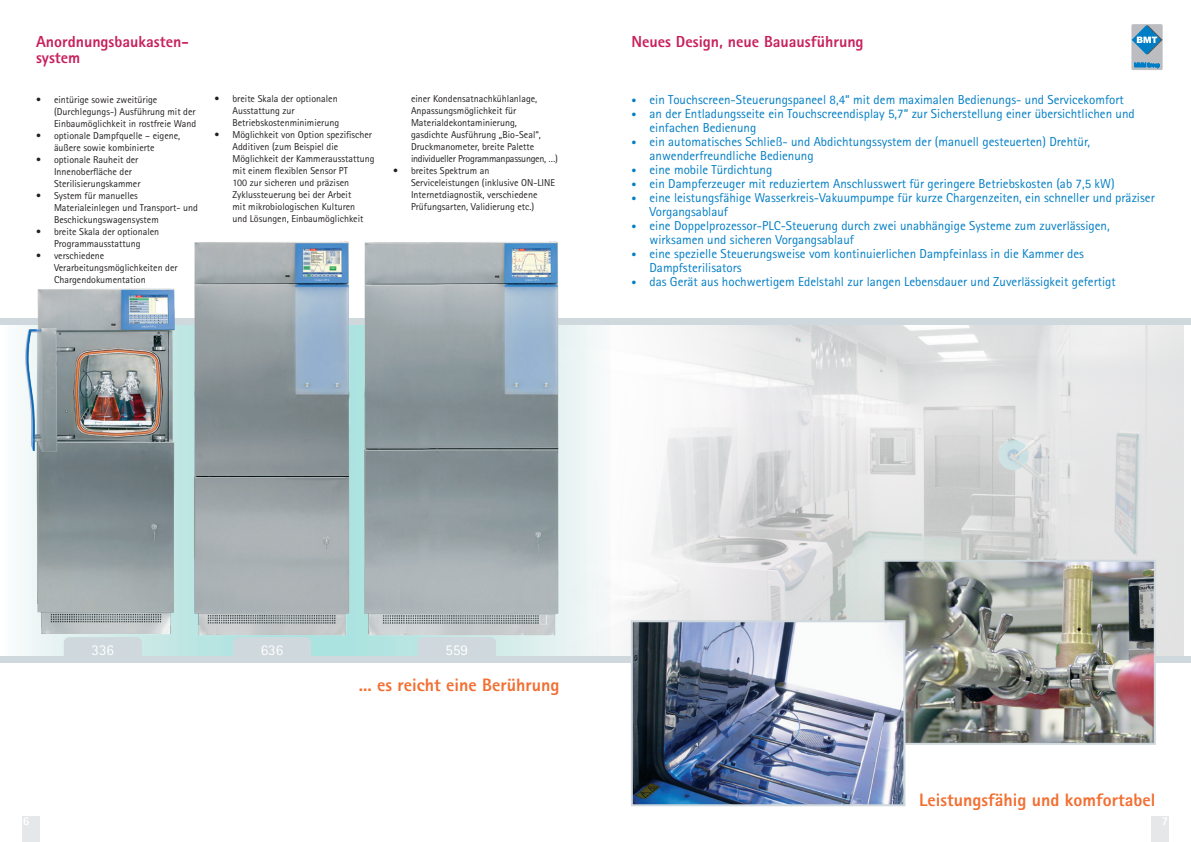
<style>
.page{position:relative;width:1191px;height:842px;background:#fff}
.page>*{position:absolute;margin:0;border:0;box-sizing:border-box;transform-origin:0 0}
.t1{font:800 18px "Rotis Sans Serif Std";color:#f36e31}
.t2{font:800 16px/16px "Rotis Sans Serif Std";color:#c7205c}
.t3{font:15px "Rotis Sans Serif Std";color:#fff}
.t4{font:13px/14px "Rotis Sans Serif Std";color:#007ec5}
.t5{font:800 12px "Rotis Sans Serif Std";color:#fff}
.t6{font:10px/12px "Rotis Sans Serif Std";color:#231f20}
.s1{font-size:10px}
</style>
<div class="page">
<div style="left:23px;top:816px;width:17px;height:26px;background:#e6e7e9"></div>
<div style="left:1151px;top:816px;width:17px;height:26px;background:#e6e7e9"></div>
<div style="left:1131px;top:24px;width:31px;height:46px;background:#bcbdc0;border-radius:2px"></div>
<svg style="left:1134px;top:63px;width:25px;height:5px"></svg>
<svg style="left:1132px;top:26px;width:30px;height:28px"></svg>
<svg style="left:22px;top:637px;width:513px;height:19px"></svg>
<img style="left:535px;top:325px;width:648px;height:331px">
<div style="left:0;top:656px;width:1190px;height:7px;background:#cfd8dd"></div>
<div style="left:0;top:318px;width:1190px;height:7px;background:#cfd8dd"></div>
<img style="left:22px;top:241px;width:541px;height:396px">
<div style="left:64px;top:637px;width:78px;height:26px;background:#cfd8dd;border-radius:6px"></div>
<div style="left:233px;top:637px;width:78px;height:26px;background:#cfd8dd;border-radius:6px"></div>
<div style="left:418px;top:637px;width:78px;height:26px;background:#cfd8dd;border-radius:6px"></div>
<img style="left:885px;top:563px;width:267px;height:179px">
<div style="left:882px;top:560px;width:273px;height:185px;border:2px solid #cfd8dd"></div>
<img style="left:634px;top:623px;width:268px;height:180px">
<div style="left:631px;top:620px;width:274px;height:186px;border:2px solid #cfd8dd"></div>
<h2 class="t2" style="left:36px;top:33px;width:154px">Anordnungsbaukasten&shy;system</h2>
<p class="t6" style="left:54px;top:94px;width:144px;text-indent:-18px">• eintürige sowie zweitürige (Durchlegungs-) Ausführung mit der<br>Einbaumöglichkeit in rostfreie Wand</p>
<p class="t6" style="left:54px;top:130px;width:128px;text-indent:-18px">• optionale Dampfquelle – eigene, äußere sowie kombinierte</p>
<p class="t6" style="left:54px;top:154px;width:88px;text-indent:-18px">• optionale Rauheit der<br>Innenoberfläche der<br>Sterilisierungskammer</p>
<p class="t6" style="left:54px;top:190px;width:145px;text-indent:-18px">• System für manuelles<br>Materialeinlegen und Transport- und<br>Beschickungswagensystem</p>
<p class="t6" style="left:36px;top:226px;width:125px;text-align:center">• breite Skala der optionalen<br>Programmausstattung</p>
<p class="t6" style="left:54px;top:250px;width:125px;text-indent:-18px">• verschiedene<br>Verarbeitungsmöglichkeiten der<br>Chargendokumentation</p>
<p class="t6" style="left:232px;top:92px;width:108px;text-indent:-18px">• breite Skala der optionalen<br>Ausstattung zur<br>Betriebskostenminimierung</p>
<p class="t6" style="left:232px;top:128px;width:144px;text-indent:-18px">• Möglichkeit von Option spezifischer<br>Additiven (zum Beispiel die<br>Möglichkeit der Kammerausstattung mit einem flexiblen Sensor PT<br>100 zur sicheren und präzisen<br>Zyklussteuerung bei der Arbeit<br>mit mikrobiologischen Kulturen<br>und Lösungen, Einbaumöglichkeit</p>
<p class="t6" style="left:411px;top:92px;width:148px">einer Kondensatnachkühlanlage, Anpassungsmöglichkeit für Materialdekontaminierung,<br>gasdichte Ausführung „Bio-Seal“, Druckmanometer, breite Palette individueller Programmanpassungen, …)</p>
<p class="t6" style="left:411px;top:164px;width:146px;text-indent:-18px">• breites Spektrum an Serviceleistungen (inklusive ON-LINE Internetdiagnostik, verschiedene Prüfungsarten, Validierung etc.)</p>
<h2 class="t2" style="left:631px;top:33px;width:234px">Neues Design, neue Bauausführung</h2>
<h3 class="t4" style="left:631px;top:92px;width:494px"><span class="s1">•</span> ein Touchscreen-Steuerungspaneel 8,4“ mit dem maximalen Bedienungs- und Servicekomfort</h3>
<h3 class="t4" style="left:649px;top:106px;width:487px;text-indent:-18px"><span class="s1">•</span> an der Entladungsseite ein Touchscreendisplay 5,7“ zur Sicherstellung einer übersichtlichen und einfachen Bedienung</h3>
<h3 class="t4" style="left:649px;top:134px;width:442px;text-indent:-18px"><span class="s1">•</span> ein automatisches Schließ- und Abdichtungssystem der (manuell gesteuerten) Drehtür, anwenderfreundliche Bedienung</h3>
<h3 class="t4" style="left:631px;top:162px;width:142px"><span class="s1">•</span> eine mobile Türdichtung</h3>
<h3 class="t4" style="left:631px;top:176px;width:484px"><span class="s1">•</span> ein Dampferzeuger mit reduziertem Anschlusswert für geringere Betriebskosten (ab 7,5 kW)</h3>
<h3 class="t4" style="left:649px;top:190px;width:507px;text-indent:-18px"><span class="s1">•</span> eine leistungsfähige Wasserkreis-Vakuumpumpe für kurze Chargenzeiten, ein schneller und präziser<br>Vorgangsablauf</h3>
<h3 class="t4" style="left:649px;top:218px;width:462px;text-indent:-18px"><span class="s1">•</span> eine Doppelprozessor-PLC-Steuerung durch zwei unabhängige Systeme zum zuverlässigen, wirksamen und sicheren Vorgangsablauf</h3>
<h3 class="t4" style="left:649px;top:246px;width:436px;text-indent:-18px"><span class="s1">•</span> eine spezielle Steuerungsweise vom kontinuierlichen Dampfeinlass in die Kammer des<br>Dampfsterilisators</h3>
<h3 class="t4" style="left:631px;top:274px;width:486px"><span class="s1">•</span> das Gerät aus hochwertigem Edelstahl zur langen Lebensdauer und Zuverlässigkeit gefertigt</h3>
<h3 class="t3" style="left:92px;top:641px;width:24px">336</h3>
<h3 class="t3" style="left:261px;top:641px;width:24px">636</h3>
<h3 class="t3" style="left:445px;top:641px;width:24px">559</h3>
<h1 class="t1" style="left:359px;top:674px;width:202px">... es reicht eine Berührung</h1>
<h1 class="t1" style="left:919px;top:788px;width:238px">Leistungsfähig und komfortabel</h1>
<p class="t5" style="left:23px;top:813px;width:8px">6</p>
<p class="t5" style="left:1161px;top:813px;width:8px">7</p>
</div>
